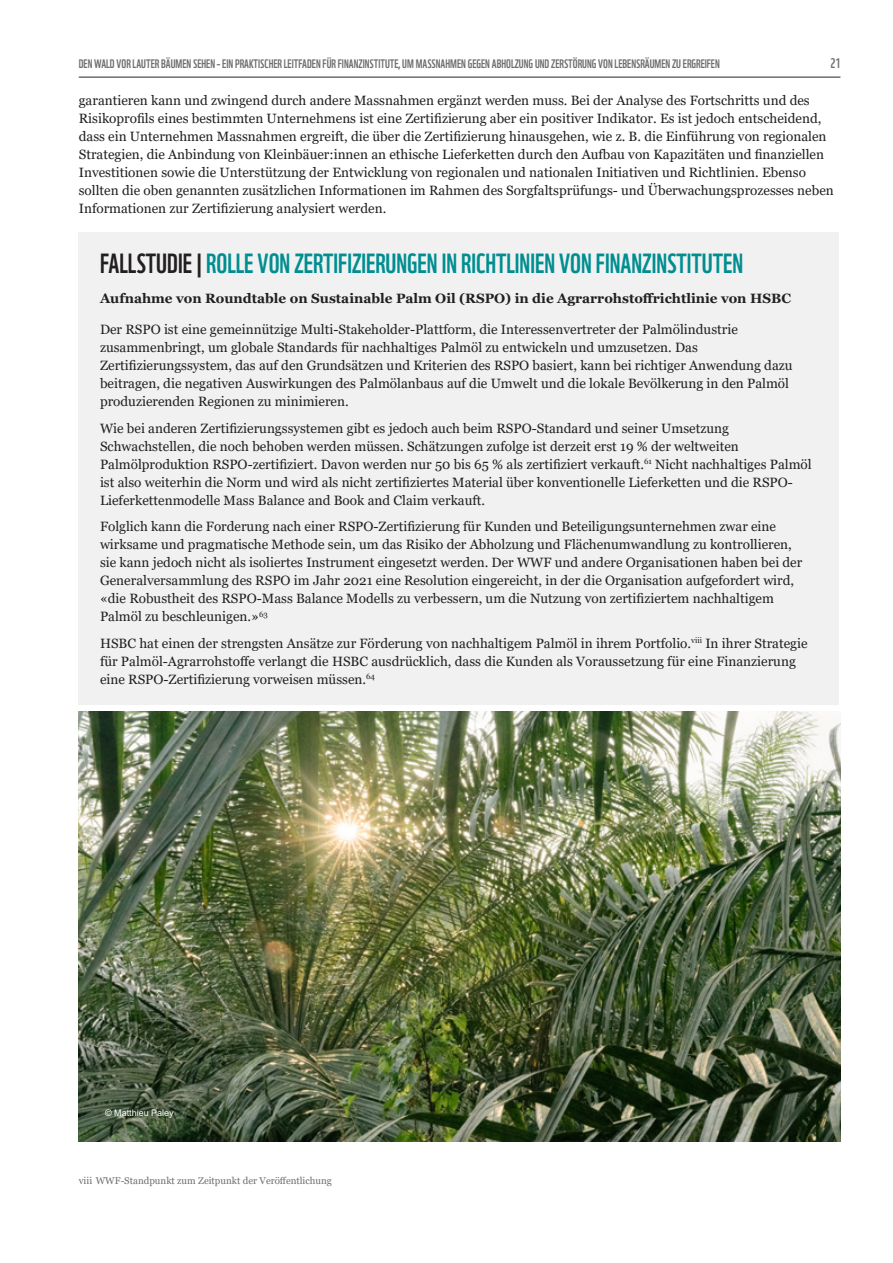
<style>
.page{position:relative;width:893px;height:1263px;background:#fff}
.page>*{position:absolute;margin:0;border:0;box-sizing:border-box;transform-origin:0 0}
.t1{font:27px "WWF";color:#008e91}
.t2{font:13.5px/18px "Georgia";color:#221f1f}
.t3{font:700 13.5px "Georgia";color:#221f1f}
.t4{font:13.5px "WWF";color:#6c6e70}
.t5{font:12px "WWF";color:#6c6e70}
.t6{font:9.75px "Georgia";color:#6c6e70}
.t7{font:9px "Arial";color:#fff}
.s1{color:#221f1f}
</style>
<div class="page">
<hr style="left:79px;top:76px;width:761px;height:2px;background:#6c6e70">
<div style="left:79px;top:232px;width:760px;height:473px;background:#f1f1f2"></div>
<img style="left:79px;top:711px;width:761px;height:431px">
<p class="t5" style="left:79px;top:57px;width:643px">DEN WALD VOR LAUTER BÄUMEN SEHEN – EIN PRAKTISCHER LEITFADEN FÜR FINANZINSTITUTE, UM MASSNAHMEN GEGEN ABHOLZUNG UND ZERSTÖRUNG VON LEBENSRÄUMEN ZU ERGREIFEN</p>
<p class="t4" style="left:830px;top:56px;width:11px">21</p>
<p class="t2" style="left:79px;top:92px;width:757px">garantieren kann und zwingend durch andere Massnahmen ergänzt werden muss. Bei der Analyse des Fortschritts und des Risikopro昀椀ls eines bestimmten Unternehmens ist eine Zerti昀椀zierung aber ein positiver Indikator. Es ist jedoch entscheidend, dass ein Unternehmen Massnahmen ergreift, die über die Zerti昀椀zierung hinausgehen, wie z. B. die Einführung von regionalen Strategien, die Anbindung von Kleinbäuer:innen an ethische Lieferketten durch den Aufbau von Kapazitäten und 昀椀nanziellen Investitionen sowie die Unterstützung der Entwicklung von regionalen und nationalen Initiativen und Richtlinien. Ebenso sollten die oben genannten zusätzlichen Informationen im Rahmen des Sorgfaltsprüfungs- und Überwachungsprozesses neben Informationen zur Zerti昀椀zierung analysiert werden.</p>
<h1 class="t1" style="left:100px;top:249px;width:645px"><span class="s1">FALLSTUDIE |</span> ROLLE VON ZERTIFIZIERUNGEN IN RICHTLINIEN VON FINANZINSTITUTEN</h1>
<p class="t3" style="left:100px;top:290px;width:692px">Aufnahme von Roundtable on Sustainable Palm Oil (RSPO) in die Agrarrohsto昀昀richtlinie von HSBC</p>
<p class="t2" style="left:100px;top:321px;width:694px">Der RSPO ist eine gemeinnützige Multi-Stakeholder-Plattform, die Interessenvertreter der Palmölindustrie zusammenbringt, um globale Standards für nachhaltiges Palmöl zu entwickeln und umzusetzen. Das<br>Zerti昀椀zierungssystem, das auf den Grundsätzen und Kriterien des RSPO basiert, kann bei richtiger Anwendung dazu beitragen, die negativen Auswirkungen des Palmölanbaus auf die Umwelt und die lokale Bevölkerung in den Palmöl produzierenden Regionen zu minimieren.</p>
<p class="t2" style="left:100px;top:419px;width:713px">Wie bei anderen Zerti昀椀zierungssystemen gibt es jedoch auch beim RSPO-Standard und seiner Umsetzung Schwachstellen, die noch behoben werden müssen. Schätzungen zufolge ist derzeit erst 19 % der weltweiten Palmölproduktion RSPO-zerti昀椀ziert. Davon werden nur 50 bis 65 % als zerti昀椀ziert verkauft.<sup>61</sup> Nicht nachhaltiges Palmöl ist also weiterhin die Norm und wird als nicht zerti昀椀ziertes Material über konventionelle Lieferketten und die RSPO-Lieferkettenmodelle Mass Balance and Book and Claim verkauft.</p>
<p class="t2" style="left:100px;top:518px;width:704px">Folglich kann die Forderung nach einer RSPO-Zerti昀椀zierung für Kunden und Beteiligungsunternehmen zwar eine wirksame und pragmatische Methode sein, um das Risiko der Abholzung und Flächenumwandlung zu kontrollieren, sie kann jedoch nicht als isoliertes Instrument eingesetzt werden. Der WWF und andere Organisationen haben bei der Generalversammlung des RSPO im Jahr 2021 eine Resolution eingereicht, in der die Organisation aufgefordert wird, «die Robustheit des RSPO-Mass Balance Modells zu verbessern, um die Nutzung von zerti昀椀ziertem nachhaltigem Palmöl zu beschleunigen.»<sup>63</sup></p>
<p class="t2" style="left:100px;top:634px;width:709px">HSBC hat einen der strengsten Ansätze zur Förderung von nachhaltigem Palmöl in ihrem Portfolio.<sup>viii</sup> In ihrer Strategie für Palmöl-Agrarrohsto昀昀e verlangt die HSBC ausdrücklich, dass die Kunden als Voraussetzung für eine Finanzierung eine RSPO-Zerti昀椀zierung vorweisen müssen.<sup>64</sup></p>
<p class="t7" style="left:105px;top:1110px;width:70px">© Matthieu Paley</p>
<p class="t6" style="left:79px;top:1175px;width:255px">viii WWF-Standpunkt zum Zeitpunkt der Verö昀昀entlichung</p>
</div>
